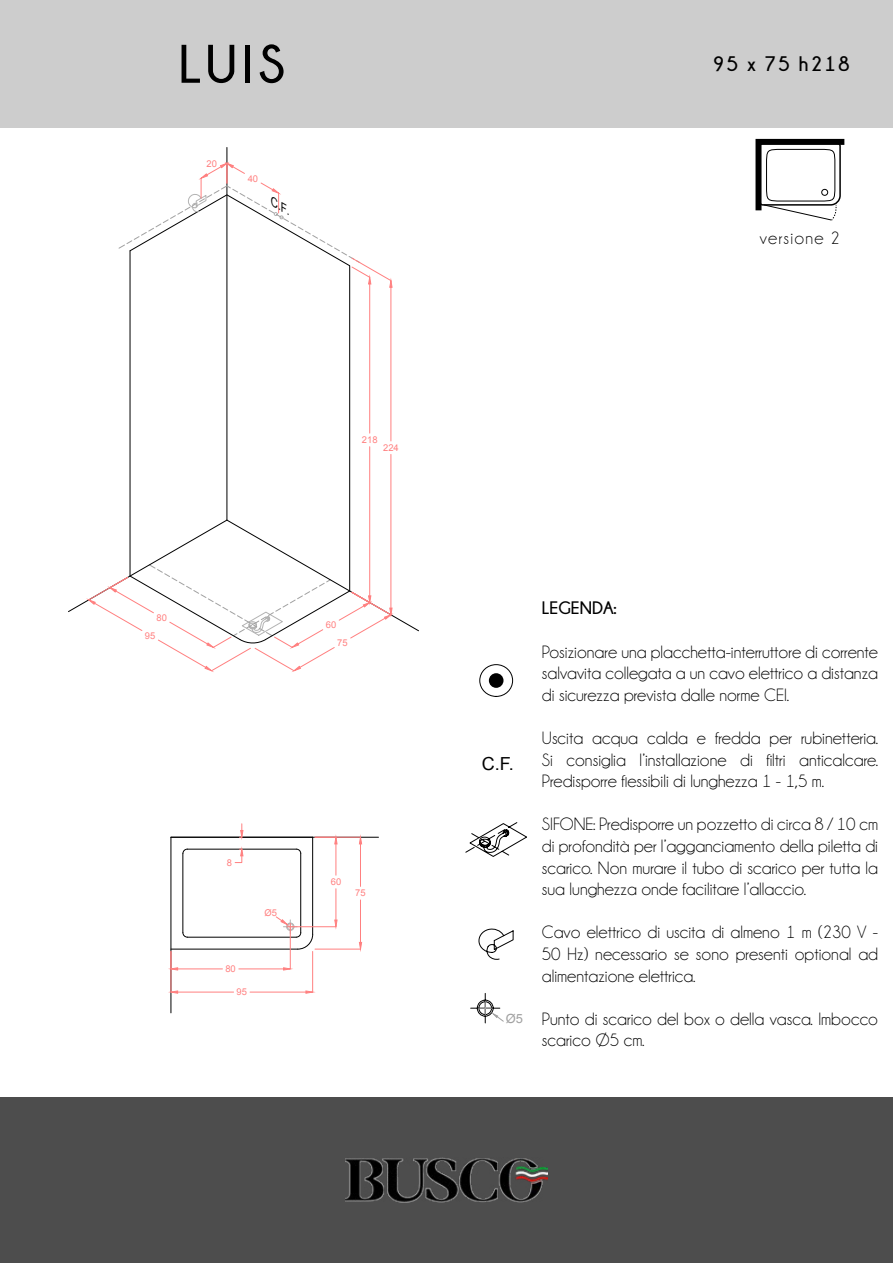
<style>
.page{position:relative;width:893px;height:1263px;background:#fff}
.page>*{position:absolute;margin:0;border:0;box-sizing:border-box;transform-origin:0 0}
.t1{font:700 54px "Champagne&Limousines";color:#000}
.t2{font:700 21px "Champagne&Limousines";letter-spacing:.09em;color:#000}
.t3{font:18px/21.6px "Champagne&Limousines";color:#000;text-align:justify}
.t4{font:18px "Champagne&Limousines";letter-spacing:.07em;color:#000}
.t5{font:700 18px "Champagne&Limousines";color:#000}
.t6{font:18px "Arial";color:#000}
.t7{font:12.75px "Arial";color:#a1a1a1}
.t8{font:italic 11.55px "Arial";color:#000}
.t9{font:9.45px "Arial";color:#ff8080}
</style>
<div class="page">
<div style="left:0;top:1097px;width:893px;height:166px;background:#4d4d4d"></div>
<img style="left:345px;top:1157px;width:203px;height:46px">
<div style="left:0;top:0;width:893px;height:128px;background:#cdcdcd"></div>
<svg style="left:465px;top:822px;width:62px;height:35px"></svg>
<svg style="left:478px;top:928px;width:36px;height:32px"></svg>
<svg style="left:470px;top:993px;width:34px;height:30px"></svg>
<div style="left:480px;top:664px;width:33px;height:33px;border:1px solid #000;border-radius:50%"></div>
<div style="left:489px;top:673px;width:14px;height:15px;background:#000;border-radius:50%"></div>
<svg style="left:755px;top:138px;width:90px;height:83px"></svg>
<div style="left:821px;top:189px;width:7px;height:7px;border:1px solid #000;border-radius:50%"></div>
<hr style="left:227px;top:147px;width:1px;height:373px;background:#000">
<svg style="left:129px;top:288px;width:221px;height:231px"></svg>
<hr style="left:130px;top:251px;width:1px;height:325px;background:#000">
<hr style="left:369px;top:284px;width:1px;height:149px;background:#ff8080">
<hr style="left:369px;top:447px;width:1px;height:149px;background:#ff8080">
<hr style="left:391px;top:287px;width:1px;height:154px;background:#ff8080">
<hr style="left:391px;top:454px;width:1px;height:154px;background:#ff8080">
<svg style="left:68px;top:519px;width:351px;height:152px"></svg>
<svg style="left:118px;top:163px;width:275px;height:125px"></svg>
<hr style="left:171px;top:837px;width:1px;height:176px;background:#000">
<hr style="left:182px;top:854px;width:1px;height:79px;background:#000">
<svg style="left:182px;top:932px;width:6px;height:6px"></svg>
<svg style="left:182px;top:848px;width:6px;height:6px"></svg>
<hr style="left:312px;top:837px;width:1px;height:97px;background:#000">
<hr style="left:300px;top:854px;width:1px;height:79px;background:#000">
<hr style="left:171px;top:949px;width:127px;height:1px;background:#000">
<hr style="left:171px;top:837px;width:207px;height:1px;background:#000">
<svg style="left:296px;top:848px;width:6px;height:6px"></svg>
<hr style="left:187px;top:937px;width:109px;height:1px;background:#000">
<hr style="left:187px;top:849px;width:109px;height:1px;background:#000">
<svg style="left:276px;top:916px;width:37px;height:34px"></svg>
<hr style="left:293px;top:926px;width:43px;height:1px;background:#ff8080">
<hr style="left:336px;top:844px;width:1px;height:31px;background:#ff8080">
<hr style="left:336px;top:889px;width:1px;height:31px;background:#ff8080">
<svg style="left:315px;top:836px;width:23px;height:9px"></svg>
<svg style="left:334px;top:919px;width:4px;height:8px"></svg>
<hr style="left:290px;top:929px;width:1px;height:40px;background:#ff8080">
<hr style="left:178px;top:969px;width:44px;height:1px;background:#ff8080">
<hr style="left:239px;top:969px;width:45px;height:1px;background:#ff8080">
<svg style="left:170px;top:951px;width:8px;height:20px"></svg>
<svg style="left:283px;top:967px;width:8px;height:4px"></svg>
<hr style="left:171px;top:951px;width:1px;height:41px;background:#ff8080">
<hr style="left:312px;top:951px;width:1px;height:41px;background:#ff8080">
<hr style="left:178px;top:992px;width:56px;height:1px;background:#ff8080">
<hr style="left:250px;top:992px;width:56px;height:1px;background:#ff8080">
<svg style="left:170px;top:990px;width:8px;height:4px"></svg>
<svg style="left:305px;top:990px;width:8px;height:4px"></svg>
<hr style="left:315px;top:837px;width:45px;height:1px;background:#ff8080">
<hr style="left:315px;top:949px;width:45px;height:1px;background:#ff8080">
<hr style="left:360px;top:844px;width:1px;height:42px;background:#ff8080">
<hr style="left:360px;top:900px;width:1px;height:42px;background:#ff8080">
<svg style="left:359px;top:836px;width:3px;height:9px"></svg>
<svg style="left:359px;top:942px;width:3px;height:8px"></svg>
<svg style="left:239px;top:824px;width:5px;height:14px"></svg>
<svg style="left:235px;top:848px;width:9px;height:15px"></svg>
<h1 class="t1" style="left:179px;top:34px;width:108px">LUIS</h1>
<p class="t2" style="left:713px;top:52px;width:138px">95 x 75 h218</p>
<p class="t9" style="left:207px;top:158px;width:12px">20</p>
<p class="t9" style="left:248px;top:172px;width:12px">40</p>
<p class="t8" style="left:277px;top:195px;width:23px;rotate:30deg">C.F.</p>
<p class="t4" style="left:760px;top:229px;width:82px">versione 2</p>
<p class="t9" style="left:156px;top:611px;width:12px">80</p>
<p class="t9" style="left:145px;top:629px;width:12px">95</p>
<p class="t9" style="left:362px;top:434px;width:17px">218</p>
<p class="t9" style="left:383px;top:442px;width:17px">224</p>
<p class="t9" style="left:326px;top:619px;width:12px">60</p>
<p class="t9" style="left:337px;top:636px;width:12px">75</p>
<p class="t9" style="left:227px;top:856px;width:7px">8</p>
<p class="t9" style="left:265px;top:907px;width:14px">Ø5</p>
<p class="t9" style="left:225px;top:963px;width:12px">80</p>
<p class="t9" style="left:237px;top:986px;width:12px">95</p>
<p class="t9" style="left:331px;top:876px;width:12px">60</p>
<p class="t9" style="left:355px;top:887px;width:12px">75</p>
<p class="t6" style="left:482px;top:751px;width:34px">C.F.</p>
<p class="t7" style="left:506px;top:1010px;width:19px">Ø5</p>
<p class="t5" style="left:542px;top:598px;width:76px">LEGENDA:</p>
<p class="t3" style="left:542px;top:641px;width:338px">Posizionare una placchetta-interruttore di corrente salvavita collegata a un cavo elettrico a distanza di sicurezza prevista dalle norme CEI.</p>
<p class="t3" style="left:542px;top:727px;width:338px">Uscita acqua calda e fredda per rubinetteria.<br>Si consiglia l’installazione di filtri anticalcare.<br>Predisporre flessibili di lunghezza 1 - 1,5 m.</p>
<p class="t3" style="left:542px;top:814px;width:338px">SIFONE: Predisporre un pozzetto di circa 8 / 10 cm di profondità per l’agganciamento della piletta di scarico. Non murare il tubo di scarico per tutta la sua lunghezza onde facilitare l’allaccio.</p>
<p class="t3" style="left:542px;top:922px;width:338px">Cavo elettrico di uscita di almeno 1 m (230 V - 50 Hz) necessario se sono presenti optional ad alimentazione elettrica.</p>
<p class="t3" style="left:542px;top:1008px;width:338px">Punto di scarico del box o della vasca. Imbocco scarico Ø5 cm.</p>
</div>
